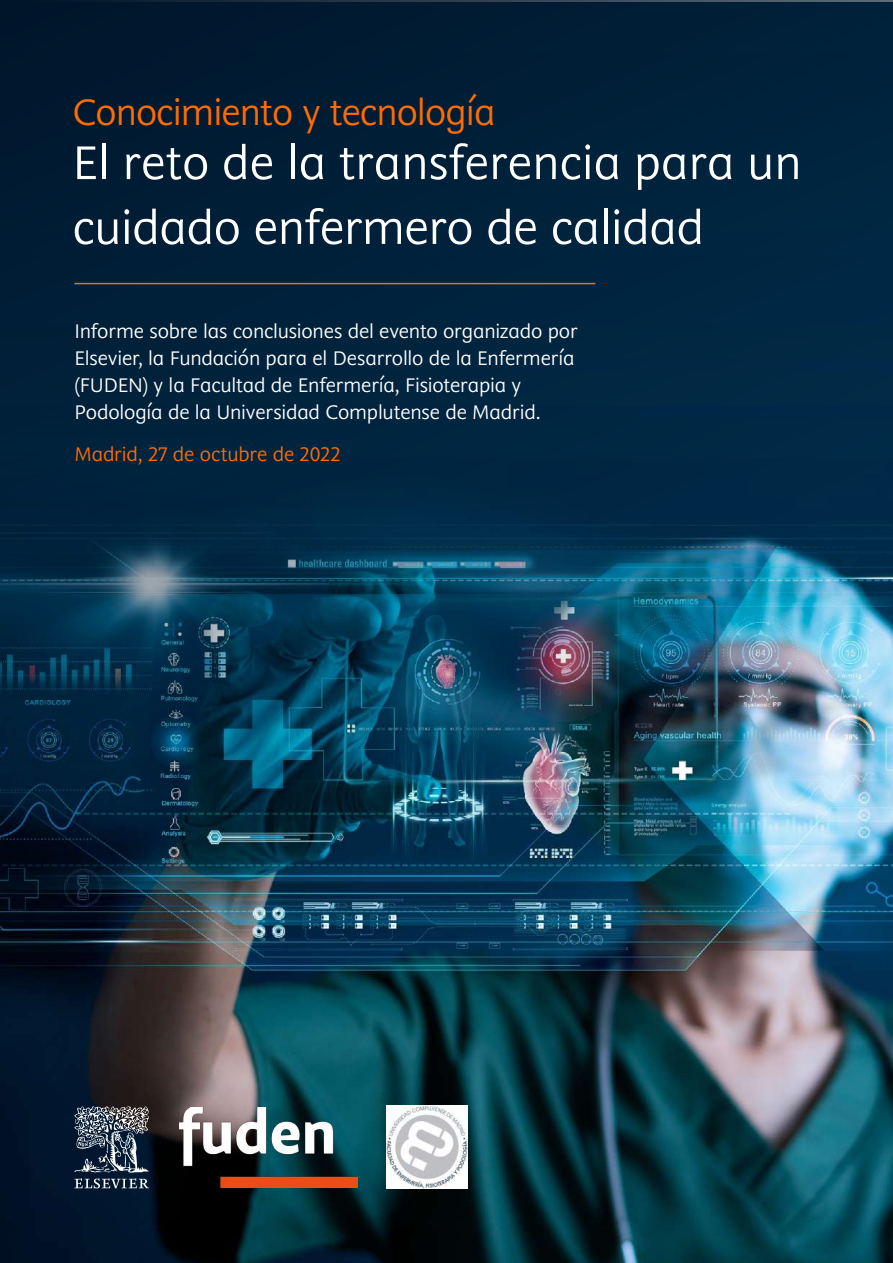
<style>
.page{position:relative;width:893px;height:1263px;background:#fff}
.page>*{position:absolute;margin:0;border:0;box-sizing:border-box;transform-origin:0 0}
.t1{font:300 54px/64.8px "Elsevier Display";color:#fff}
.t2{font:300 42px "Elsevier Display";letter-spacing:-.02em;color:#ff6c00}
.t3{font:300 22.5px/27px "Elsevier Display";letter-spacing:-.01em;color:#fff}
.t4{font:300 22.5px "Elsevier Display";letter-spacing:-.01em;color:#ff6c00}
</style>
<div class="page">
<img style="left:0;top:1032px;width:893px;height:231px">
<img style="left:0;top:0;width:893px;height:1032px">
<svg style="left:75px;top:1178px;width:74px;height:10px"></svg>
<svg style="left:74px;top:1106px;width:75px;height:66px"></svg>
<hr style="left:74px;top:283px;width:521px;height:1px;background:#ff6c00">
<img style="left:386px;top:1105px;width:82px;height:83px">
<img style="left:180px;top:1108px;width:178px;height:79px">
<h2 class="t2" style="left:72px;top:88px;width:425px">Conocimiento y tecnología</h2>
<h1 class="t1" style="left:72px;top:129px;width:731px">El reto de la transferencia para un cuidado enfermero de calidad</h1>
<p class="t3" style="left:74px;top:318px;width:505px">Informe sobre las conclusiones del evento organizado por Elsevier, la Fundación para el Desarrollo de la Enfermería (FUDEN) y la Facultad de Enfermería, Fisioterapia y Podología de la Universidad Complutense de Madrid.</p>
<p class="t4" style="left:74px;top:441px;width:268px">Madrid, 27 de octubre de 2022</p>
</div>
